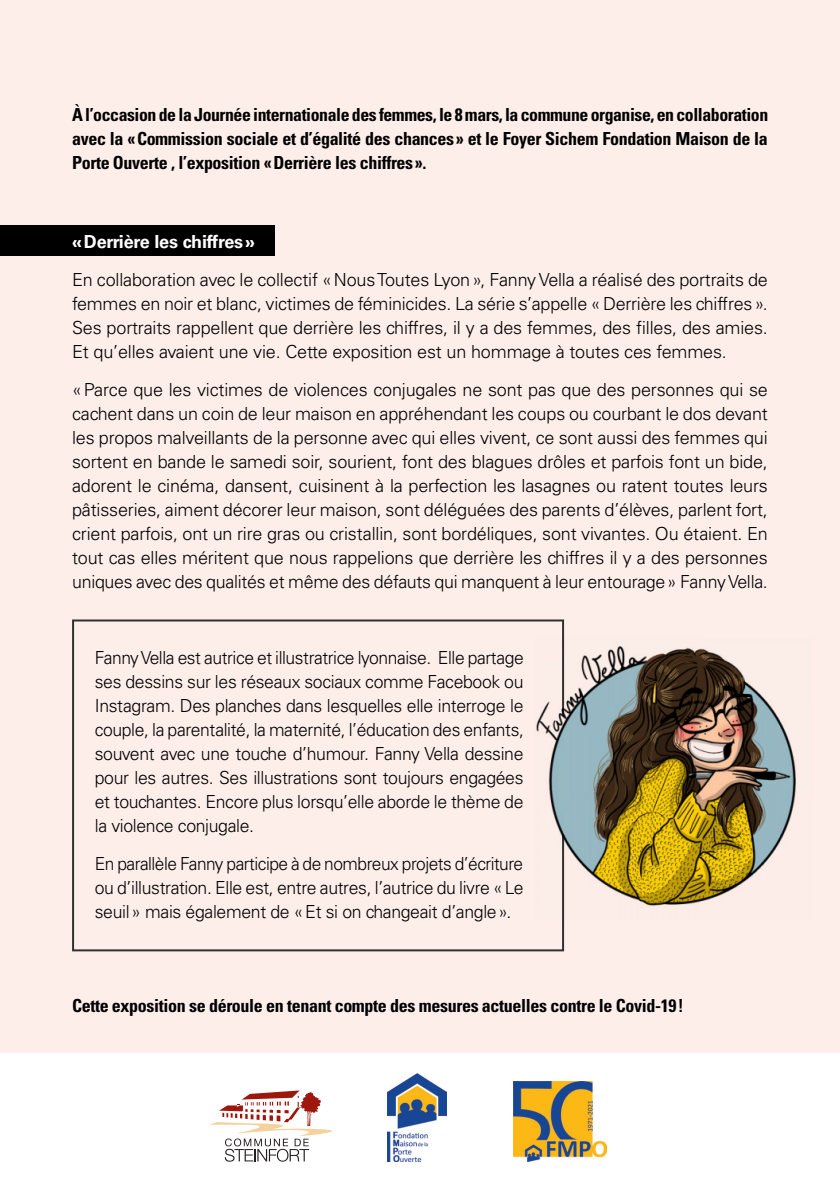
<style>
.page{position:relative;width:840px;height:1191px;background:#fff}
.page>*{position:absolute;margin:0;border:0;box-sizing:border-box;transform-origin:0 0}
.t1{font:300 18px/24px "Univers LT Std";letter-spacing:-.02em;color:#000;text-align:justify}
.t2{font:700 condensed 18px/24px "Univers LT Std";letter-spacing:-.02em;color:#000;text-align:justify}
.t3{font:300 18px/24px "Univers LT Std";letter-spacing:-.02em;color:#000;text-align:justify;scale:.96 1}
.t4{font:700 18px "Univers LT Std";letter-spacing:-.01em;color:#fff}
</style>
<div class="page">
<div style="left:0;top:0;width:839px;height:1052px;background:#fdeee9"></div>
<div style="left:0;top:226px;width:274px;height:30px;background:#000"></div>
<svg style="left:209px;top:1090px;width:123px;height:71px"></svg>
<img style="left:513px;top:1081px;width:93px;height:80px">
<img style="left:388px;top:1073px;width:58px;height:88px">
<svg style="left:72px;top:619px;width:492px;height:333px"></svg>
<img style="left:534px;top:638px;width:262px;height:282px">
<p class="t2" style="left:72px;top:102px;width:697px">À l’occasion de la Journée internationale des femmes, le 8 mars, la commune organise, en collaboration avec la «Commission sociale et d’égalité des chances» et le Foyer Sichem Fondation Maison de la Porte Ouverte , l’exposition «Derrière les chiffres».</p>
<p class="t4" style="left:72px;top:231px;width:184px">«Derrière les chiffres»</p>
<p class="t1" style="left:72px;top:267px;width:697px">En collaboration avec le collectif «Nous Toutes Lyon», Fanny Vella a réalisé des portraits de femmes en noir et blanc, victimes de féminicides. La série s’appelle «Derrière les chiffres».<br>Ses portraits rappellent que derrière les chiffres, il y a des femmes, des filles, des amies.<br>Et qu’elles avaient une vie. Cette exposition est un hommage à toutes ces femmes.</p>
<p class="t1" style="left:72px;top:377px;width:697px">«Parce que les victimes de violences conjugales ne sont pas que des personnes qui se cachent dans un coin de leur maison en appréhendant les coups ou courbant le dos devant les propos malveillants de la personne avec qui elles vivent, ce sont aussi des femmes qui sortent en bande le samedi soir, sourient, font des blagues drôles et parfois font un bide, adorent le cinéma, dansent, cuisinent à la perfection les lasagnes ou ratent toutes leurs pâtisseries, aiment décorer leur maison, sont déléguées des parents d’élèves, parlent fort, crient parfois, ont un rire gras ou cristallin, sont bordéliques, sont vivantes. Ou étaient. En tout cas elles méritent que nous rappelions que derrière les chiffres il y a des personnes uniques avec des qualités et même des défauts qui manquent à leur entourage» Fanny Vella.</p>
<p class="t1" style="left:95px;top:645px;width:430px">Fanny Vella est autrice et illustratrice lyonnaise. Elle partage ses dessins sur les réseaux sociaux comme Facebook ou Instagram. Des planches dans lesquelles elle interroge le couple, la parentalité, la maternité, l’éducation des enfants, souvent avec une touche d’humour. Fanny Vella dessine pour les autres. Ses illustrations sont toujours engagées et touchantes. Encore plus lorsqu’elle aborde le thème de la violence conjugale.</p>
<p class="t3" style="left:95px;top:851px;width:448px">En parallèle Fanny participe à de nombreux projets d’écriture ou d’illustration. Elle est, entre autres, l’autrice du livre «Le seuil» mais également de «Et si on changeait d’angle».</p>
<p class="t2" style="left:72px;top:993px;width:613px">Cette exposition se déroule en tenant compte des mesures actuelles contre le Covid-19!</p>
</div>
